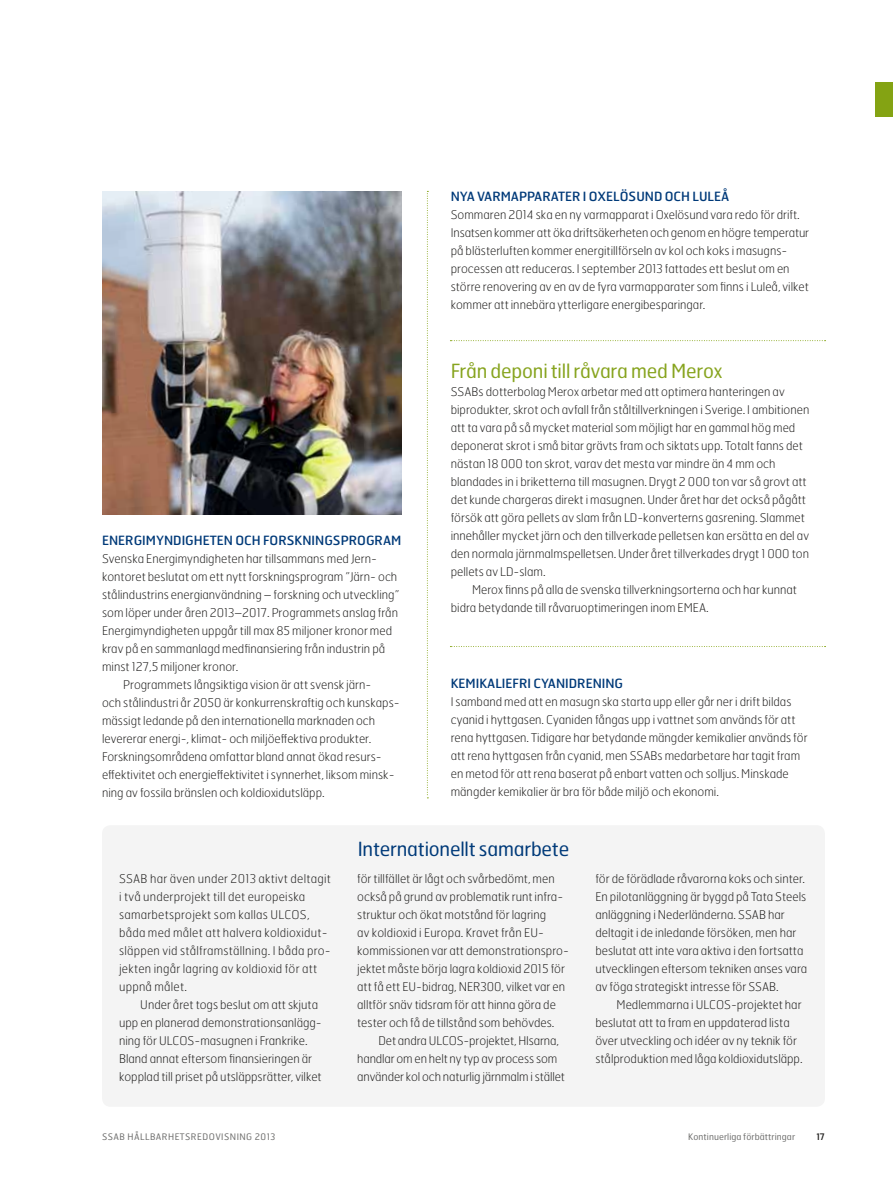
<style>
.page{position:relative;width:893px;height:1191px;background:#fff}
.page>*{position:absolute;margin:0;border:0;box-sizing:border-box;transform-origin:0 0}
.t1{font:19.5px "Hermes FB";letter-spacing:-.01em;color:#87a41f}
.t2{font:19.5px "Hermes FB";letter-spacing:-.01em;color:#003a79}
.t3{font:12.75px "Hermes FB";color:#003a79}
.t4{font:100 12px/18px "Hermes FB";color:#1c1b1a}
.t5{font:100 12px/18px "Hermes FB";letter-spacing:.02em;color:#1c1b1a}
.t6{font:9px "Hermes FB";letter-spacing:.05em;color:#70706f}
.t7{font:9px "Hermes FB";letter-spacing:.01em;color:#70706f}
.t8{font:9px "Hermes FB";color:#1c1b1a}
</style>
<div class="page">
<div style="left:102px;top:825px;width:723px;height:281px;background:#f4f4f4;border-radius:9px"></div>
<img style="left:102px;top:191px;width:299px;height:323px">
<svg style="left:427px;top:191px;width:1px;height:607px"></svg>
<svg style="left:450px;top:340px;width:376px;height:1px"></svg>
<svg style="left:450px;top:646px;width:376px;height:1px"></svg>
<div style="left:876px;top:83px;width:17px;height:34px;background:#84a313"></div>
<p class="t3" style="left:102px;top:532px;width:201px">EN ERGI MYNDIGHETEN OCH FORSKNIN</p>
<p class="t3" style="left:324px;top:532px;width:78px">GSPROGRAM</p>
<p class="t4" style="left:102px;top:549px;width:274px">Svenska Energimyndigheten har tillsammans med Jern-</p>
<p class="t4" style="left:102px;top:567px;width:297px">kontoret beslutat om ett nytt forskningsprogram ”Järn- och</p>
<p class="t4" style="left:102px;top:585px;width:299px">stålindustrins energianvändning – forskning och utveckling”</p>
<p class="t4" style="left:102px;top:603px;width:297px">som löper under åren 2013–2017. Programmets anslag från</p>
<p class="t4" style="left:102px;top:621px;width:292px">Energimyndigheten uppgår till max 85 miljoner kronor med</p>
<p class="t4" style="left:102px;top:639px;width:285px">krav på en sammanlagd medfinansiering från industrin på</p>
<p class="t4" style="left:102px;top:657px;width:138px">minst 127,5 miljoner kronor.</p>
<p class="t4" style="left:123px;top:675px;width:250px">Programmets långsiktiga vision är att svensk järn-</p>
<p class="t4" style="left:102px;top:693px;width:297px">och stålindustri år 2050 är konkurrenskraftig och kunskaps-</p>
<p class="t4" style="left:102px;top:711px;width:275px">mässigt ledande på den internationella marknaden och</p>
<p class="t4" style="left:102px;top:729px;width:271px">levererar energi-, klimat- och miljöeffektiva produkter.</p>
<p class="t4" style="left:102px;top:747px;width:279px">Forskningsområdena omfattar bland annat ökad resurs-</p>
<p class="t4" style="left:102px;top:765px;width:294px">effektivitet och energieffektivitet i synnerhet, liksom minsk-</p>
<p class="t4" style="left:102px;top:783px;width:224px">ning av fossila bränslen och koldioxidutsläpp.</p>
<p class="t3" style="left:451px;top:188px;width:164px">NYA VARMAPPARATER I OXELÖS</p>
<p class="t3" style="left:636px;top:188px;width:79px">UND OCH LULEÅ</p>
<p class="t4" style="left:451px;top:205px;width:360px">Sommaren 2014 ska en ny varmapparat i Oxelösund vara redo för drift.<br>Insatsen kommer att öka driftsäkerheten och genom en högre temperatur på blästerluften kommer energitillförseln av kol och koks i masugns&shy;processen att reduceras. I september 2013 fattades ett beslut om en större renovering av en av de fyra varmapparater som finns i Luleå, vilket kommer att innebära ytterligare energibesparingar.</p>
<h1 class="t1" style="left:451px;top:358px;width:273px">Från deponi till råvara med Merox</h1>
<p class="t4" style="left:451px;top:382px;width:360px">SSABs dotterbolag Merox arbetar med att optimera hanteringen av biprodukter, skrot och avfall från ståltillverkningen i Sverige. I ambitionen att ta vara på så mycket material som möjligt har en gammal hög med deponerat skrot i små bitar grävts fram och siktats upp. Totalt fanns det nästan 18 000 ton skrot, varav det mesta var mindre än 4 mm och blandades in i briketterna till masugnen. Drygt 2 000 ton var så grovt att det kunde chargeras direkt i masugnen. Under året har det också pågått försök att göra pellets av slam från LD-konverterns gasrening. Slammet innehåller mycket järn och den tillverkade pelletsen kan ersätta en del av den normala järnmalmspelletsen. Under året tillverkades drygt 1 000 ton pellets av LD-slam.</p>
<p class="t4" style="left:451px;top:580px;width:348px;text-indent:21px">Merox finns på alla de svenska tillverkningsorterna och har kunnat bidra betydande till råvaruoptimeringen inom EMEA.</p>
<p class="t3" style="left:451px;top:675px;width:9px">KEM</p>
<p class="t3" style="left:476px;top:675px;width:147px">IKALIEFRI CYANIDRENING</p>
<p class="t4" style="left:451px;top:693px;width:358px">I samband med att en masugn ska starta upp eller går ner i drift bildas cyanid i hyttgasen. Cyaniden fångas upp i vattnet som används för att rena hyttgasen. Tidigare har betydande mängder kemikalier används för att rena hyttgasen från cyanid, men SSABs medarbetare har tagit fram en metod för att rena baserat på enbart vatten och solljus. -Minskade mängder kemikalier är bra för både miljö och ekonomi.</p>
<p class="t5" style="left:119px;top:869px;width:213px">SSAB har även under 2013 aktivt deltagit i två underprojekt till det europeiska samarbetsprojekt som kallas ULCOS, båda med målet att halvera koldioxidut&shy;släppen vid stålframställning. I båda pro&shy;jekten ingår lagring av koldioxid för att uppnå målet.</p>
<p class="t4" style="left:119px;top:995px;width:204px;text-indent:21px">Under året togs beslut om att skjuta upp en planerad demonstrationsanlägg&shy;ning för ULCOS-masugnen i Frankrike.<br>Bland annat eftersom finansieringen är kopplad till priset på utsläppsrätter, vilket</p>
<h1 class="t2" style="left:358px;top:837px;width:213px">Internationellt samarbete</h1>
<p class="t4" style="left:357px;top:869px;width:213px">för tillfället är lågt och svårbedömt, men också på grund av problematik runt infra&shy;struktur och ökat motstånd för lagring<br>av koldioxid i Europa. Kravet från EU&shy;kommissionen var att demonstrationspro&shy;jektet måste börja lagra koldioxid 2015 för att få ett EU-bidrag, NER300, vilket var en alltför snäv tidsram för att hinna göra de tester och få de tillstånd som behövdes.</p>
<p class="t4" style="left:357px;top:1031px;width:209px;text-indent:21px">Det andra ULCOS-projektet, HIsarna, handlar om en helt ny typ av process som använder kol och naturlig järnmalm i stället</p>
<p class="t4" style="left:595px;top:869px;width:213px">för de förädlade råvarorna koks och sinter.<br>En pilotanläggning är byggd på Tata Steels anläggning i Nederländerna. SSAB har deltagit i de inledande försöken, men har beslutat att inte vara aktiva i den fortsatta utvecklingen eftersom tekniken anses vara av föga strategiskt intresse för SSAB.</p>
<p class="t4" style="left:595px;top:995px;width:209px;text-indent:21px">Medlemmarna i ULCOS-projektet har beslutat att ta fram en uppdaterad lista över utveckling och idéer av ny teknik för stålproduktion med låga koldioxidutsläpp.</p>
<p class="t6" style="left:102px;top:1131px;width:7px">ssab</p>
<p class="t6" style="left:128px;top:1131px;width:13px">hållba</p>
<p class="t6" style="left:162px;top:1131px;width:115px">rhetsredovisning 2013</p>
<p class="t7" style="left:688px;top:1131px;width:108px">Kontinuerliga förbättringar</p>
<p class="t8" style="left:816px;top:1130px;width:10px">17</p>
</div>
